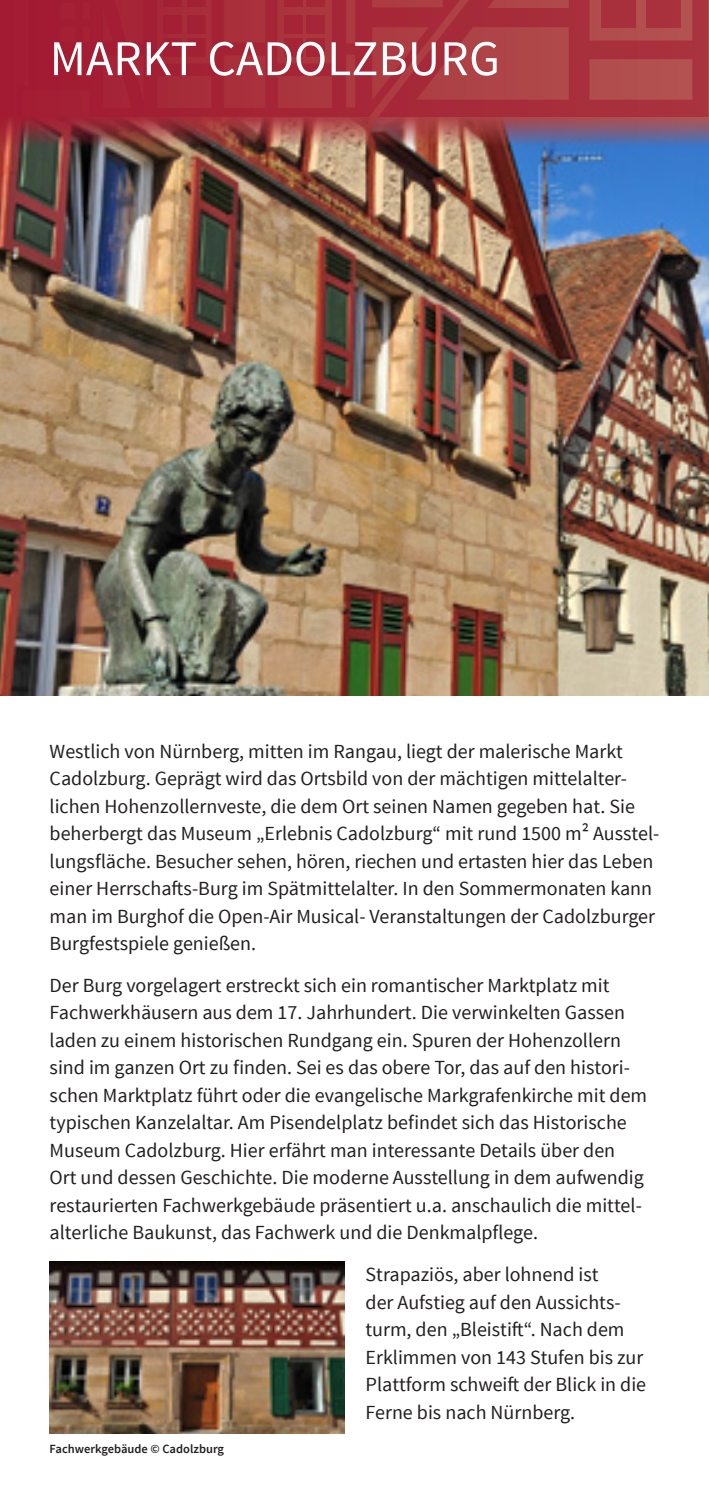
<style>
.page{position:relative;width:709px;height:1489px;background:#fff}
.page>*{position:absolute;margin:0;border:0;box-sizing:border-box;transform-origin:0 0}
.t1{font:50px "Source Sans Pro";color:#fff}
.t2{font:20px/27.5px "Source Sans Pro";color:#231f20}
.t3{font:600 12.5px "Source Sans Pro";color:#231f20}
</style>
<div class="page">
<img style="left:0;top:145px;width:709px;height:550px">
<img style="left:0;top:0;width:709px;height:145px">
<svg style="left:0;top:0;width:370px;height:117px;background:#a52436"></svg>
<svg style="left:370px;top:0;width:338px;height:117px;background:#ab3a42"></svg>
<div style="left:187px;top:38px;width:19px;height:18px;background:#a32134"></div>
<div style="left:284px;top:38px;width:18px;height:18px;background:#a52536"></div>
<div style="left:187px;top:15px;width:19px;height:18px;background:#a32134"></div>
<div style="left:163px;top:0;width:19px;height:7px;background:#a32034"></div>
<div style="left:163px;top:15px;width:19px;height:18px;background:#a32034"></div>
<div style="left:163px;top:38px;width:19px;height:18px;background:#a32034"></div>
<div style="left:284px;top:15px;width:18px;height:18px;background:#a52536"></div>
<div style="left:307px;top:38px;width:18px;height:18px;background:#a52637"></div>
<div style="left:284px;top:0;width:18px;height:7px;background:#a52536"></div>
<div style="left:307px;top:0;width:18px;height:7px;background:#a52637"></div>
<div style="left:307px;top:15px;width:18px;height:18px;background:#a52637"></div>
<div style="left:187px;top:0;width:19px;height:7px;background:#a32134"></div>
<img style="left:50px;top:1261px;width:294px;height:172px">
<p class="t1" style="left:50px;top:28px;width:452px">MARKT CADOLZBURG</p>
<p class="t2" style="left:50px;top:737px;width:611px">Westlich von Nürnberg, mitten im Rangau, liegt der malerische Markt Cadolzburg. Geprägt wird das Ortsbild von der mächtigen mittelalter&shy;lichen Hohenzollernveste, die dem Ort seinen Namen gegeben hat. Sie beherbergt das Museum „Erlebnis Cadolzburg“ mit rund 1500 m² Ausstel&shy;lungsfläche. Besucher sehen, hören, riechen und ertasten hier das Leben einer Herrschafts-Burg im Spätmittelalter. In den Sommermonaten kann man im Burghof die Open-Air Musical- Veranstaltungen der Cadolzburger Burgfestspiele genießen.</p>
<p class="t2" style="left:50px;top:971px;width:599px">Der Burg vorgelagert erstreckt sich ein romantischer Marktplatz mit Fachwerkhäusern aus dem 17. Jahrhundert. Die verwinkelten Gassen laden zu einem historischen Rundgang ein. Spuren der Hohenzollern sind im ganzen Ort zu finden. Sei es das obere Tor, das auf den histori&shy;schen Marktplatz führt oder die evangelische Markgrafenkirche mit dem typischen Kanzelaltar. Am Pisendelplatz befindet sich das Historische Museum Cadolzburg. Hier erfährt man interessante Details über den Ort und dessen Geschichte. Die moderne Ausstellung in dem aufwendig restaurierten Fachwerkgebäude präsentiert u.a. anschaulich die mittel&shy;alterliche Baukunst, das Fachwerk und die Denkmalpflege.</p>
<p class="t2" style="left:365px;top:1260px;width:282px">Strapaziös, aber lohnend ist<br>der Aufstieg auf den Aussichts&shy;turm, den „Bleistift“. Nach dem<br>Erklimmen von 143 Stufen bis zur<br>Plattform schweift der Blick in die<br>Ferne bis nach Nürnberg.</p>
<p class="t3" style="left:50px;top:1441px;width:176px">Fachwerkgebäude © Cadolzburg</p>
</div>
